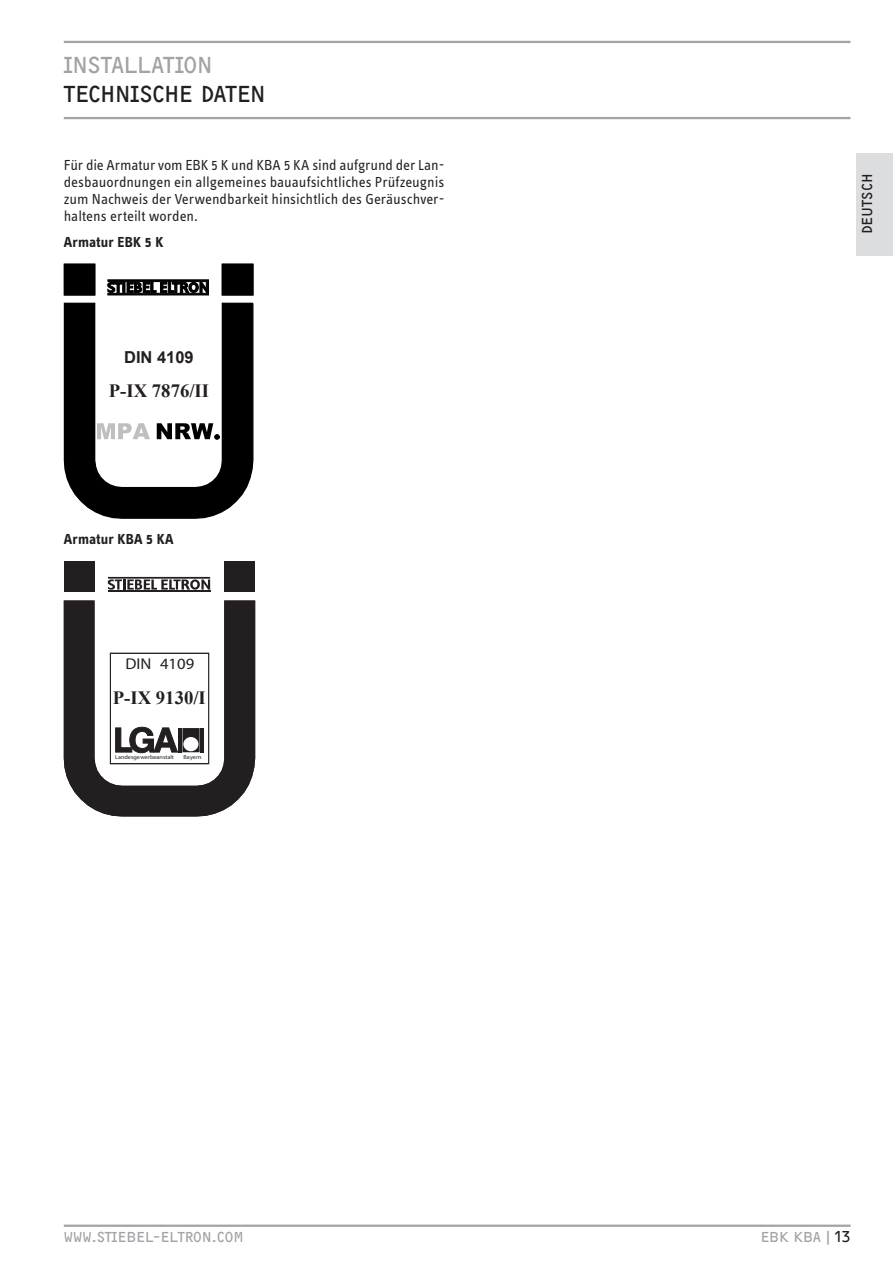
<style>
.page{position:relative;width:893px;height:1263px;background:#fff}
.page>*{position:absolute;margin:0;border:0;box-sizing:border-box;transform-origin:0 0}
.t1{font:24px "F2 FOCR Bczyk Com";letter-spacing:-.025em;color:#231f20}
.t2{font:24px "F2 FOCR Bczyk Com";letter-spacing:-.015em;color:#a1a3a6}
.t3{font:700 18.75px "Times New Roman";color:#231f20}
.t4{font:700 16.5px "Arial";color:#231f20}
.t5{font:700 15.75px "Times New Roman";color:#231f20;scale:1.06 1}
.t6{font:15px/17px "STE Info Text";color:#231f20;text-align:justify}
.t7{font:15px "F2 FOCR Bczyk Com";color:#a1a3a6}
.t8{font:700 15px "STE Info Text";letter-spacing:.01em;color:#231f20}
.t9{font:15px "F2 FOCR Bczyk Com";color:#231f20}
.t10{font:700 5.85px "Helvetica";color:#231f20;scale:1.06 1}
.s1{color:#231f20}
</style>
<div class="page">
<hr style="left:64px;top:1224px;width:787px;height:3px;background:#a1a3a6">
<div style="left:857px;top:153px;width:36px;height:102px;background:#dcdddf"></div>
<hr style="left:64px;top:41px;width:786px;height:2px;background:#a1a3a6">
<hr style="left:64px;top:117px;width:786px;height:2px;background:#a1a3a6">
<div style="left:64px;top:264px;width:31px;height:31px;background:#000"></div>
<div style="left:222px;top:264px;width:31px;height:31px;background:#000"></div>
<div style="left:108px;top:293px;width:101px;height:2px;background:#000;border:1px solid #000"></div>
<div style="left:108px;top:280px;width:101px;height:2px;border:1px solid #000"></div>
<svg style="left:107px;top:282px;width:102px;height:11px"></svg>
<svg style="left:64px;top:302px;width:190px;height:217px"></svg>
<svg style="left:64px;top:600px;width:191px;height:216px"></svg>
<div style="left:64px;top:561px;width:31px;height:31px;background:#231f20"></div>
<div style="left:224px;top:561px;width:31px;height:31px;background:#231f20"></div>
<hr style="left:108px;top:590px;width:102px;height:2px;background:#231f20">
<hr style="left:108px;top:577px;width:102px;height:2px;background:#231f20">
<svg style="left:108px;top:579px;width:102px;height:11px"></svg>
<h1 class="t2" style="left:64px;top:51px;width:151px">INSTALLATION</h1>
<h1 class="t1" style="left:64px;top:80px;width:204px">TECHNISCHE DATEN</h1>
<p class="t6" style="left:64px;top:157px;width:382px">Für die Armatur vom EBK 5 K und KBA 5 KA sind aufgrund der Lan&shy;desbauordnungen ein allgemeines bauaufsichtliches Prüfzeugnis zum Nachweis der Verwendbarkeit hinsichtlich des Geräuschver&shy;haltens erteilt worden.</p>
<p class="t8" style="left:64px;top:233px;width:101px">Armatur EBK 5 K</p>
<p class="t4" style="left:124px;top:347px;width:71px">DIN 4109</p>
<p class="t3" style="left:109px;top:377px;width:102px">P-IX 7876/II</p>
<p class="t8" style="left:64px;top:531px;width:111px">Armatur KBA 5 KA</p>
<p class="t5" style="left:126px;top:656px;width:66px">DIN 4109</p>
<p class="t3" style="left:113px;top:685px;width:95px">P-IX 9130/I</p>
<p class="t10" style="left:115px;top:754px;width:57px">Landesgewerbeanstalt</p>
<p class="t10" style="left:183px;top:754px;width:19px">Bayern</p>
<p class="t9" style="left:858px;top:234px;width:62px;rotate:-90deg">DEUTSCH</p>
<p class="t7" style="left:64px;top:1228px;width:182px">WWW.STIEB EL-ELTRON.COM</p>
<p class="t7" style="left:760px;top:1228px;width:92px">EBK KBA |<span class="s1">13</span></p>
</div>
